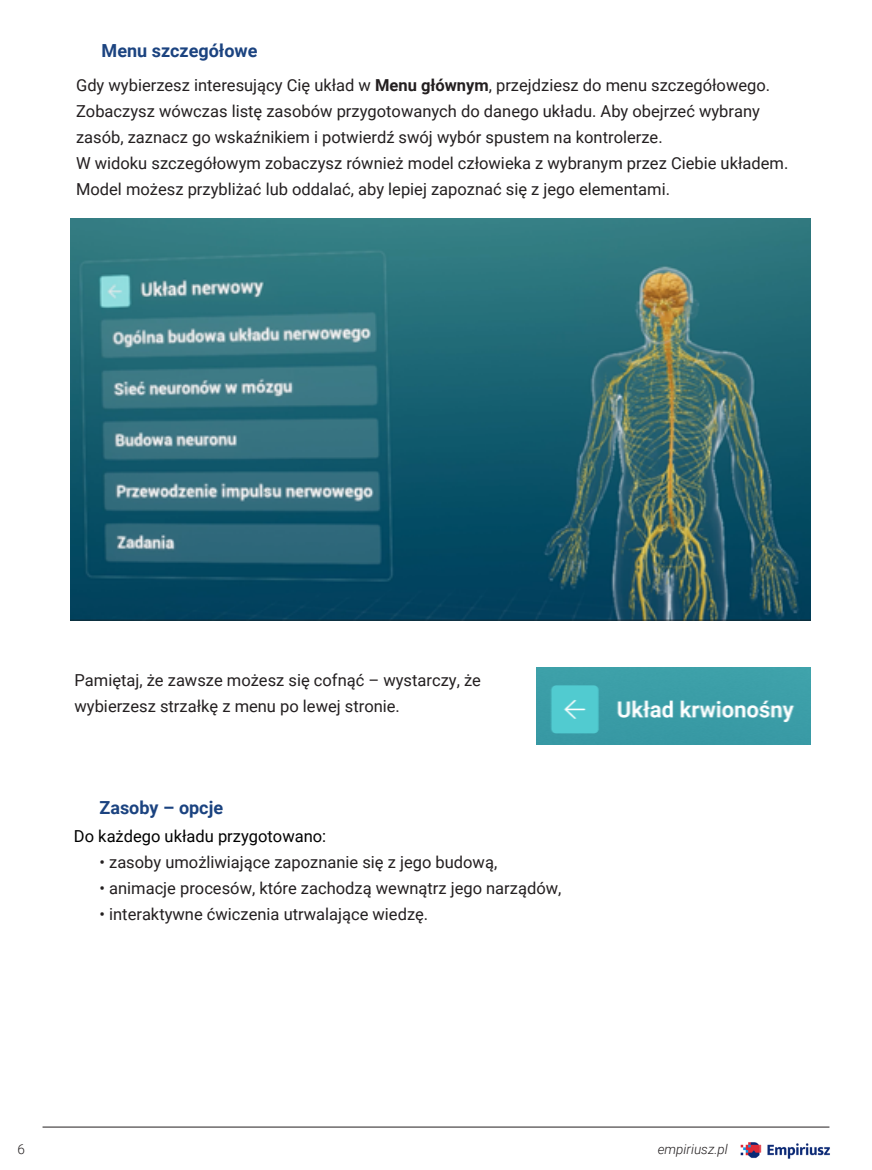
<style>
.page{position:relative;width:872px;height:1170px;background:#fff}
.page>*{position:absolute;margin:0;border:0;box-sizing:border-box;transform-origin:0 0}
.t1{font:700 18px "Roboto";color:#1b4380}
.t2{font:16.5px/25.8px "Roboto";color:#231f20}
.t3{font:16.5px "Roboto";color:#000}
.t4{font:italic 300 13.5px "Roboto";color:#231f20}
.t5{font:300 13.5px "Roboto";color:#231f20}
.s1{font-weight:700}
</style>
<div class="page">
<hr style="left:43px;top:1126px;width:786px;height:1px;background:#231f20">
<img style="left:740px;top:1142px;width:90px;height:17px">
<img style="left:71px;top:218px;width:739px;height:402px">
<img style="left:537px;top:667px;width:273px;height:77px">
<p class="t1" style="left:102px;top:38px;width:157px">Menu szczegółowe</p>
<p class="t2" style="left:76px;top:72px;width:714px">Gdy wybierzesz interesujący Cię układ w <span class="s1">Menu głównym</span>, przejdziesz do menu szczegółowego.<br>Zobaczysz wówczas listę zasobów przygotowanych do danego układu. Aby obejrzeć wybrany zasób, zaznacz go wskaźnikiem i potwierdź swój wybór spustem na kontrolerze.<br>W widoku szczegółowym zobaczysz również model człowieka z wybranym przez Ciebie układem.<br>Model możesz przybliżać lub oddalać, aby lepiej zapoznać się z jego elementami.</p>
<p class="t2" style="left:74px;top:666px;width:408px">Pamiętaj, że zawsze możesz się cofnąć – wystarczy, że wybierzesz strzałkę z menu po lewej stronie.</p>
<p class="t1" style="left:99px;top:795px;width:125px">Zasoby – opcje</p>
<p class="t3" style="left:74px;top:824px;width:254px">Do każdego układu przygotowano:</p>
<p class="t2" style="left:99px;top:848px;width:399px">• zasoby umożliwiające zapoznanie się z jego budową,</p>
<p class="t2" style="left:99px;top:874px;width:463px">• animacje procesów, które zachodzą wewnątrz jego narządów,</p>
<p class="t2" style="left:99px;top:900px;width:330px">• interaktywne ćwiczenia utrwalające wiedzę.</p>
<p class="t5" style="left:18px;top:1139px;width:9px">6</p>
<p class="t4" style="left:657px;top:1139px;width:72px">empiriusz.pl</p>
</div>
